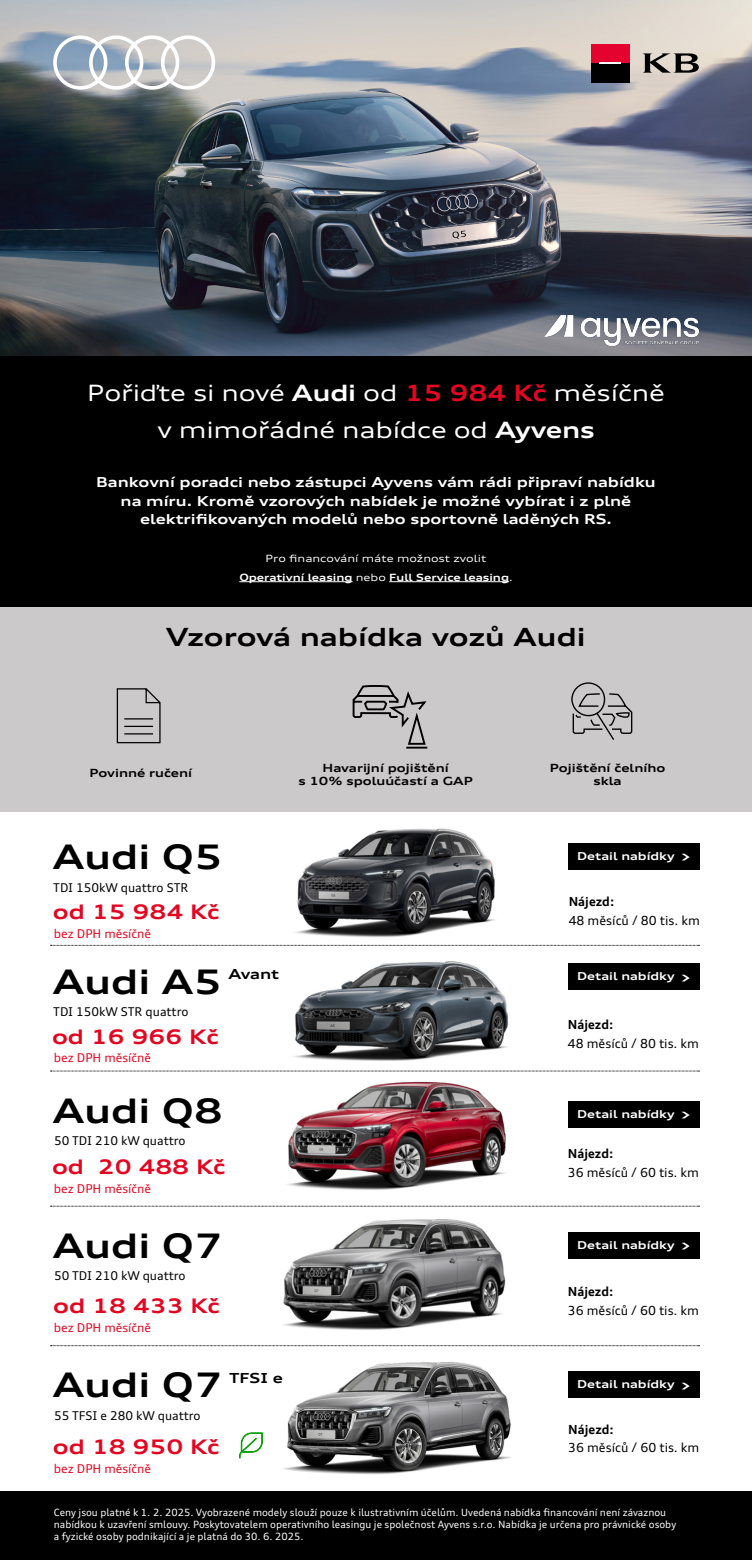
<style>
.page{position:relative;width:752px;height:1560px;background:#fff}
.page>*{position:absolute;margin:0;border:0;box-sizing:border-box;transform-origin:0 0}
.t1{font:700 expanded 33.75px "Audi Type";color:#000}
.t2{font:700 expanded 25px "Audi Type";color:#000}
.t3{font:expanded 22.5px/37.5px "Audi Type";letter-spacing:-.01em;color:#fff;text-align:center}
.t4{font:700 expanded 20px "Audi Type";color:#e40521}
.t5{font:700 expanded 13.88px "Audi Type";color:#000}
.t6{font:700 expanded 13.75px/18.8px "Audi Type";color:#fff;text-align:center}
.t7{font:12.5px "Audi Type";color:#000}
.t8{font:700 12.5px "Audi Type";color:#000}
.t9{font:12.12px "Audi Type";color:#000}
.t10{font:12.12px "Audi Type";color:#e40521}
.t11{font:700 expanded 11.25px/13.5px "Audi Type";color:#000;text-align:center}
.t12{font:700 expanded 10.88px "Audi Type";color:#fff}
.t13{font:10px/12px "Audi Type";color:#fff}
.t14{font:expanded 10px/18.8px "Audi Type";color:#fff;text-align:center}
.s1{font-weight:700}
.s2{font-weight:700;color:#e40521}
.s3{font-size:13.25px}
</style>
<div class="page">
<div style="left:567px;top:843px;width:132px;height:26px;background:#000"></div>
<div style="left:567px;top:963px;width:132px;height:26px;background:#000"></div>
<div style="left:567px;top:1100px;width:132px;height:26px;background:#000"></div>
<div style="left:567px;top:1231px;width:132px;height:27px;background:#000"></div>
<div style="left:567px;top:1371px;width:132px;height:26px;background:#000"></div>
<div style="left:0;top:606px;width:751px;height:205px;background:#cbc9ca"></div>
<img style="left:257px;top:945px;width:296px;height:127px">
<img style="left:266px;top:1081px;width:265px;height:126px">
<img style="left:295px;top:828px;width:201px;height:109px">
<img style="left:284px;top:1346px;width:241px;height:129px">
<img style="left:261px;top:1219px;width:261px;height:129px">
<img style="left:0;top:0;width:751px;height:356px">
<div style="left:0;top:356px;width:751px;height:250px;background:#000"></div>
<hr style="left:239px;top:581px;width:113px;height:1px;background:#fff">
<hr style="left:389px;top:581px;width:120px;height:1px;background:#fff">
<svg style="left:116px;top:688px;width:45px;height:55px"></svg>
<svg style="left:352px;top:685px;width:76px;height:64px"></svg>
<svg style="left:571px;top:682px;width:61px;height:58px"></svg>
<svg style="left:50px;top:944px;width:649px;height:1px"></svg>
<svg style="left:50px;top:1070px;width:649px;height:1px"></svg>
<svg style="left:50px;top:1205px;width:649px;height:1px"></svg>
<svg style="left:50px;top:1345px;width:649px;height:1px"></svg>
<svg style="left:239px;top:1432px;width:24px;height:26px"></svg>
<div style="left:0;top:1490px;width:751px;height:69px;background:#000"></div>
<svg style="left:642px;top:53px;width:56px;height:20px"></svg>
<div style="left:590px;top:44px;width:39px;height:19px;background:#e3032e"></div>
<div style="left:590px;top:63px;width:39px;height:19px;background:#000"></div>
<hr style="left:598px;top:62px;width:22px;height:2px;background:#fff">
<img style="left:522px;top:293px;width:197px;height:63px">
<svg style="left:53px;top:35px;width:162px;height:55px"></svg>
<h3 class="t3" style="left:87px;top:373px;width:579px">Pořiďte si nové <span class="s1">Audi</span> od <span class="s2">15 984 Kč</span> měsíčně v mimořádné nabídce od <span class="s1">Ayvens</span></h3>
<h3 class="t6" style="left:96px;top:472px;width:561px">Bankovní poradci nebo zástupci Ayvens vám rádi připraví nabídku na míru. Kromě vzorových nabídek je možné vybírat i z plně elektrifikovaných modelů nebo sportovně laděných RS.</h3>
<p class="t14" style="left:239px;top:549px;width:275px">Pro financování máte možnost zvolit<br><span class="s1">Operativní leasing</span> nebo <span class="s1">Full Service leasing</span>.</p>
<h2 class="t2" style="left:166px;top:621px;width:421px">Vzorová nabídka vozů Audi</h2>
<p class="t11" style="left:89px;top:766px;width:104px">Povinné ručení</p>
<p class="t11" style="left:298px;top:760px;width:176px">Havarijní pojištění<br>s 10% spoluúčastí a GAP</p>
<p class="t11" style="left:549px;top:760px;width:117px">Pojištění čelního skla</p>
<h1 class="t1" style="left:53px;top:835px;width:171px">Audi Q5</h1>
<p class="t9" style="left:53px;top:880px;width:137px">TDI 150kW quattro STR</p>
<h3 class="t4" style="left:53px;top:899px;width:168px">od 15 984 Kč</h3>
<p class="t10" style="left:54px;top:925px;width:99px">bez DPH měsíčně</p>
<h1 class="t1" style="left:53px;top:960px;width:170px">Audi A5</h1>
<h3 class="t5" style="left:228px;top:965px;width:52px">Avant</h3>
<p class="t9" style="left:53px;top:1004px;width:137px">TDI 150kW STR quattro</p>
<h3 class="t4" style="left:52px;top:1024px;width:168px">od 16 966 Kč</h3>
<p class="t10" style="left:54px;top:1050px;width:99px">bez DPH měsíčně</p>
<h1 class="t1" style="left:53px;top:1089px;width:171px">Audi Q8</h1>
<p class="t9" style="left:54px;top:1132px;width:133px">50 TDI 210 kW quattro</p>
<h3 class="t4" style="left:52px;top:1154px;width:175px">od 20 488 Kč</h3>
<p class="t10" style="left:54px;top:1181px;width:99px">bez DPH měsíčně</p>
<h1 class="t1" style="left:53px;top:1224px;width:171px">Audi Q7</h1>
<p class="t9" style="left:54px;top:1267px;width:133px">50 TDI 210 kW quattro</p>
<h3 class="t4" style="left:53px;top:1293px;width:168px">od 18 433 Kč</h3>
<p class="t10" style="left:54px;top:1320px;width:99px">bez DPH měsíčně</p>
<h1 class="t1" style="left:53px;top:1363px;width:171px">Audi Q7</h1>
<h3 class="t5" style="left:229px;top:1369px;width:55px">TFSI e</h3>
<p class="t9" style="left:54px;top:1408px;width:148px">55 TFSI e 280 kW quattro</p>
<h3 class="t4" style="left:53px;top:1434px;width:168px">od 18 950 Kč</h3>
<p class="t10" style="left:54px;top:1460px;width:99px">bez DPH měsíčně</p>
<p class="t12" style="left:577px;top:849px;width:115px">Detail nabídky <span class="s3">&gt;</span></p>
<p class="t8" style="left:568px;top:893px;width:47px">Nájezd:</p>
<p class="t7" style="left:568px;top:912px;width:133px">48 měsíců / 80 tis. km</p>
<p class="t12" style="left:577px;top:969px;width:115px">Detail nabídky <span class="s3">&gt;</span></p>
<p class="t8" style="left:567px;top:1016px;width:47px">Nájezd:</p>
<p class="t7" style="left:567px;top:1035px;width:133px">48 měsíců / 80 tis. km</p>
<p class="t12" style="left:577px;top:1106px;width:115px">Detail nabídky <span class="s3">&gt;</span></p>
<p class="t8" style="left:567px;top:1145px;width:47px">Nájezd:</p>
<p class="t7" style="left:567px;top:1164px;width:133px">36 měsíců / 60 tis. km</p>
<p class="t12" style="left:577px;top:1237px;width:115px">Detail nabídky <span class="s3">&gt;</span></p>
<p class="t8" style="left:567px;top:1283px;width:47px">Nájezd:</p>
<p class="t7" style="left:567px;top:1302px;width:133px">36 měsíců / 60 tis. km</p>
<p class="t12" style="left:577px;top:1377px;width:115px">Detail nabídky <span class="s3">&gt;</span></p>
<p class="t8" style="left:568px;top:1421px;width:47px">Nájezd:</p>
<p class="t7" style="left:568px;top:1439px;width:133px">36 měsíců / 60 tis. km</p>
<p class="t13" style="left:54px;top:1506px;width:623px">Ceny jsou platné k 1. 2. 2025. Vyobrazené modely slouží pouze k ilustrativním účelům. Uvedená nabídka financování není závaznou nabídkou k uzavření smlouvy. Poskytovatelem operativního leasingu je společnost Ayvens s.r.o. Nabídka je určena pro právnické osoby a fyzické osoby podnikající a je platná do 30. 6. 2025.</p>
</div>
